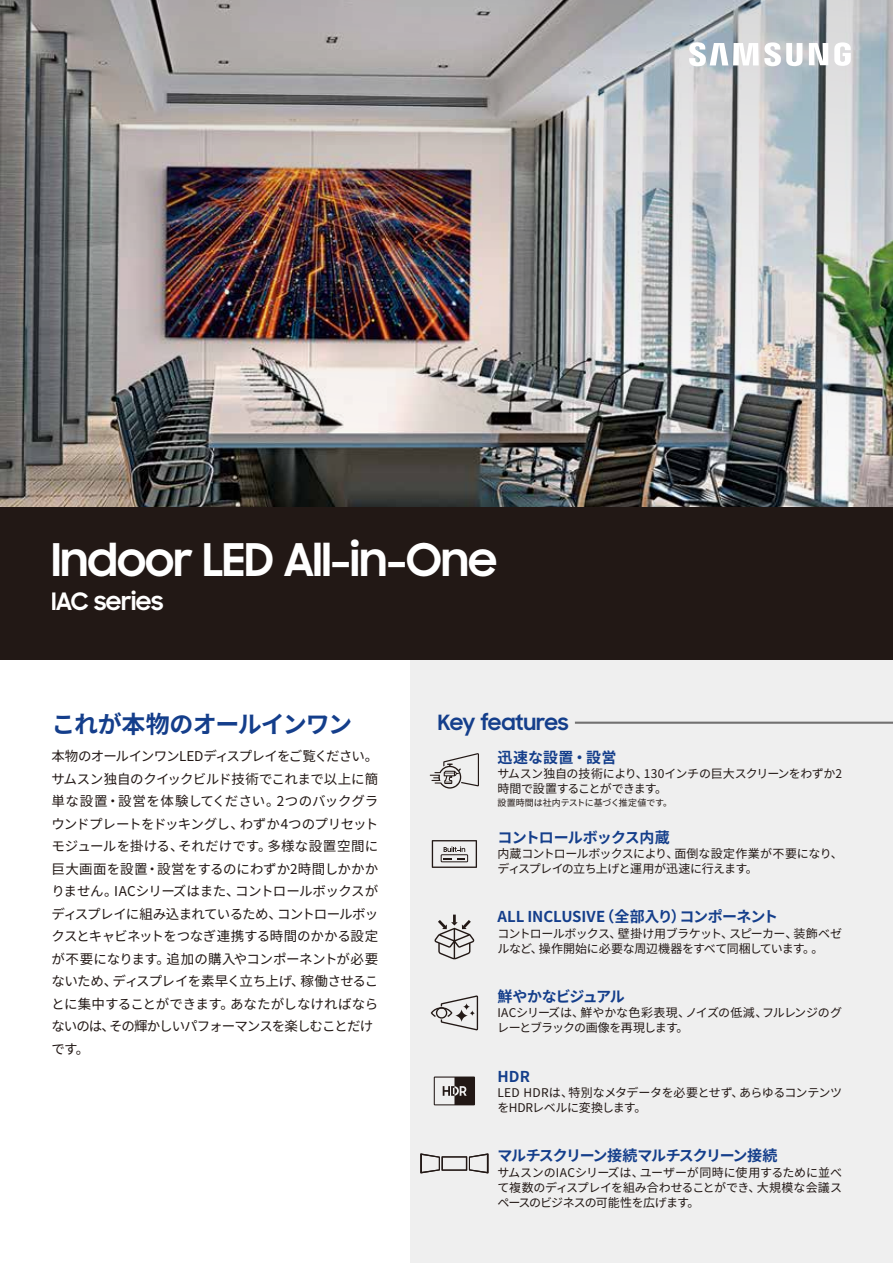
<style>
.page{position:relative;width:893px;height:1263px;background:#fff}
.page>*{position:absolute;margin:0;border:0;box-sizing:border-box;transform-origin:0 0}
.t1{font:700 45px "Samsung Sharp Sans";letter-spacing:-.015em;color:#fff}
.t2{font:700 24px "Noto Sans JP";letter-spacing:-.035em;color:#143e8b}
.t3{font:700 24px "Samsung Sharp Sans";letter-spacing:-.02em;color:#fff}
.t4{font:700 21px "Samsung Sharp Sans";letter-spacing:-.01em;color:#143e8b}
.t5{font:700 15px "Noto Sans JP";letter-spacing:-.03em;color:#143e8b}
.t6{font:700 15px "Noto Sans JP";letter-spacing:-.08em;color:#143e8b}
.t7{font:700 15px "Noto Sans JP";letter-spacing:-.06em;color:#143e8b}
.t8{font:700 15px "Noto Sans JP";letter-spacing:-.075em;color:#143e8b}
.t9{font:13.5px/22.5px "Noto Sans JP";letter-spacing:-.03em;color:#221815}
.t10{font:12px/15px "Noto Sans JP";letter-spacing:-.035em;color:#221815}
.t11{font:9px "Noto Sans JP";letter-spacing:-.005em;color:#221815}
</style>
<div class="page">
<div style="left:411px;top:656px;width:482px;height:607px;background:#efefef"></div>
<img style="left:0;top:0;width:893px;height:507px">
<div style="left:0;top:507px;width:893px;height:153px;background:#221815"></div>
<svg style="left:430px;top:753px;width:49px;height:35px"></svg>
<svg style="left:432px;top:840px;width:45px;height:28px"></svg>
<svg style="left:434px;top:914px;width:40px;height:45px"></svg>
<svg style="left:431px;top:995px;width:47px;height:35px"></svg>
<svg style="left:434px;top:1076px;width:41px;height:29px"></svg>
<svg style="left:420px;top:1153px;width:68px;height:20px"></svg>
<hr style="left:575px;top:722px;width:318px;height:2px;background:#727171">
<svg style="left:689px;top:42px;width:162px;height:24px"></svg>
<h1 class="t1" style="left:51px;top:526px;width:448px">Indoor LED All-in-One</h1>
<h2 class="t3" style="left:51px;top:584px;width:114px">IAC series</h2>
<h2 class="t2" style="left:51px;top:710px;width:302px">これが本物のオールインワン</h2>
<p class="t9" style="left:51px;top:745px;width:329px">本物のオールインワンLEDディスプレイをご覧ください。サムスン独自のクイックビルド技術でこれまで以上に簡単な設置・設営を体験してください。2つのバックグラウンドプレートをドッキングし、わずか4つのプリセットモジュールを掛ける、それだけです。多様な設置空間に巨大画面を設置・設営をするのにわずか2時間しかかかりません。IACシリーズはまた、コントロールボックスがディスプレイに組み込まれているため、コントロールボックスとキャビネットをつなぎ連携する時間のかかる設定が不要になります。追加の購入やコンポーネントが必要ないため、ディスプレイを素早く立ち上げ、稼働させることに集中することができます。あなたがしなければならないのは、その輝かしいパフォーマンスを楽しむことだけです。</p>
<h3 class="t4" style="left:438px;top:706px;width:132px">Key features</h3>
<p class="t5" style="left:497px;top:749px;width:120px">迅速な設置・設営</p>
<p class="t10" style="left:497px;top:767px;width:346px">サムスン独自の技術により、130インチの巨大スクリーンをわずか2時間で設置することができます。</p>
<p class="t11" style="left:497px;top:797px;width:176px">設置時間は社内テストに基づく推定値です。</p>
<p class="t7" style="left:497px;top:829px;width:174px">コントロールボックス内蔵</p>
<p class="t10" style="left:497px;top:846px;width:347px">内蔵コントロールボックスにより、面倒な設定作業が不要になり、ディスプレイの立ち上げと運用が迅速に行えます。</p>
<p class="t5" style="left:497px;top:908px;width:282px">ALL INCLUSIVE（全部入り）コンポーネント</p>
<p class="t10" style="left:497px;top:926px;width:346px">コントロールボックス、壁掛け用ブラケット、スピーカー、装飾ベゼルなど、操作開始に必要な周辺機器をすべて同梱しています。。</p>
<p class="t8" style="left:497px;top:988px;width:129px">鮮やかなビジュアル</p>
<p class="t10" style="left:497px;top:1006px;width:346px">IACシリーズは、鮮やかな色彩表現、ノイズの低減、フルレンジのグレーとブラックの画像を再現します。</p>
<p class="t5" style="left:497px;top:1068px;width:34px">HDR</p>
<p class="t10" style="left:497px;top:1085px;width:346px">LED HDRは、特別なメタデータを必要とせず、あらゆるコンテンツをHDRレベルに変換します。</p>
<p class="t6" style="left:497px;top:1147px;width:282px">マルチスクリーン接続マルチスクリーン接続</p>
<p class="t10" style="left:497px;top:1165px;width:346px;text-align:justify">サムスンのIACシリーズは、ユーザーが同時に使用するために並べて複数のディスプレイを組み合わせることができ、大規模な会議スペースのビジネスの可能性を広げます。</p>
</div>
